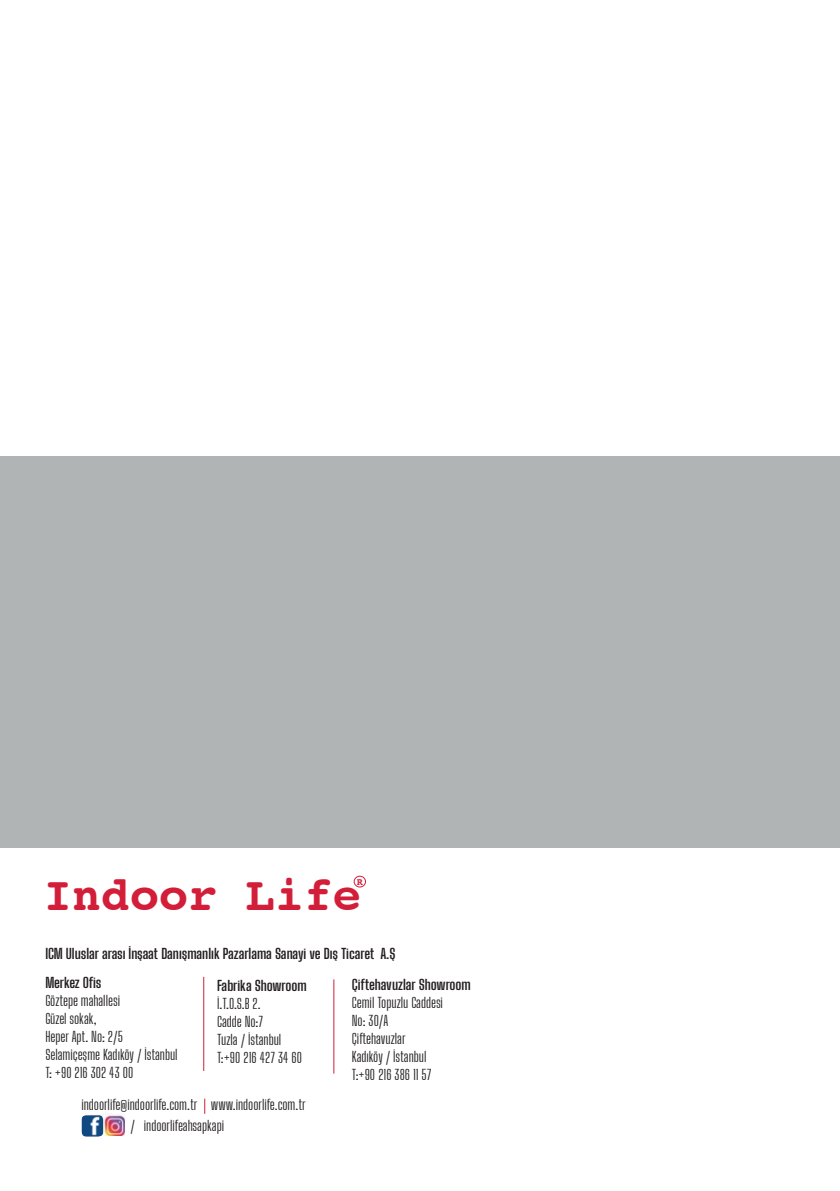
<style>
.page{position:relative;width:840px;height:1191px;background:#fff}
.page>*{position:absolute;margin:0;border:0;box-sizing:border-box;transform-origin:0 0}
.t1{font:700 48px "Courier 10 Pitch BT";color:#d31e39}
.t2{font:14px/18px "Big Shoulders Display";letter-spacing:-.005em;color:#231f20}
.t3{font:700 14px/28.8px "Big Shoulders Display";letter-spacing:-.005em;color:#231f20}
.t4{font:700 10px "Courier 10 Pitch BT";color:#d31e39}
</style>
<div class="page">
<div style="left:0;top:456px;width:839px;height:392px;background:#b1b4b4"></div>
<hr style="left:203px;top:976px;width:1px;height:95px;background:#d31e39">
<hr style="left:333px;top:979px;width:1px;height:94px;background:#d31e39">
<svg style="left:204px;top:1098px;width:1px;height:15px"></svg>
<img style="left:81px;top:1113px;width:43px;height:23px">
<div style="left:353px;top:875px;width:13px;height:12px;border:1px solid #d31e39;border-radius:50%"></div>
<h1 class="t1" style="left:43px;top:867px;width:319px">Indoor Life</h1>
<p class="t4" style="left:356px;top:876px;width:8px">R</p>
<p class="t3" style="left:45px;top:939px;width:351px">ICM Uluslar arası İnşaat Danışmanlık Pazarlama Sanayi ve Dış Ticaret A.Ş<br>Merkez Ofis</p>
<p class="t2" style="left:45px;top:992px;width:134px">Göztepe mahallesi<br>Güzel sokak,<br>Heper Apt. No: 2/5<br>Selamiçeşme Kadıköy / İstanbul<br>T: +90 216 302 43 00</p>
<p class="t3" style="left:352px;top:970px;width:120px">Çiftehavuzlar Showroom</p>
<p class="t2" style="left:352px;top:993px;width:93px">Cemil Topuzlu Caddesi<br>No: 30/A<br>Çiftehavuzlar<br>Kadıköy / İstanbul<br>T:+90 216 386 11 57</p>
<p class="t3" style="left:217px;top:971px;width:91px">Fabrika Showroom</p>
<p class="t2" style="left:217px;top:994px;width:86px">İ.T.O.S.B 2.<br>Cadde No:7<br>Tuzla / İstanbul<br>T:+90 216 427 34 60</p>
<p class="t2" style="left:130px;top:1094px;width:177px;line-height:21.2px;text-indent:-49px">indoorlife@indoorlife.com.tr www.indoorlife.com.tr / indoorlifeahsapkapi</p>
</div>
